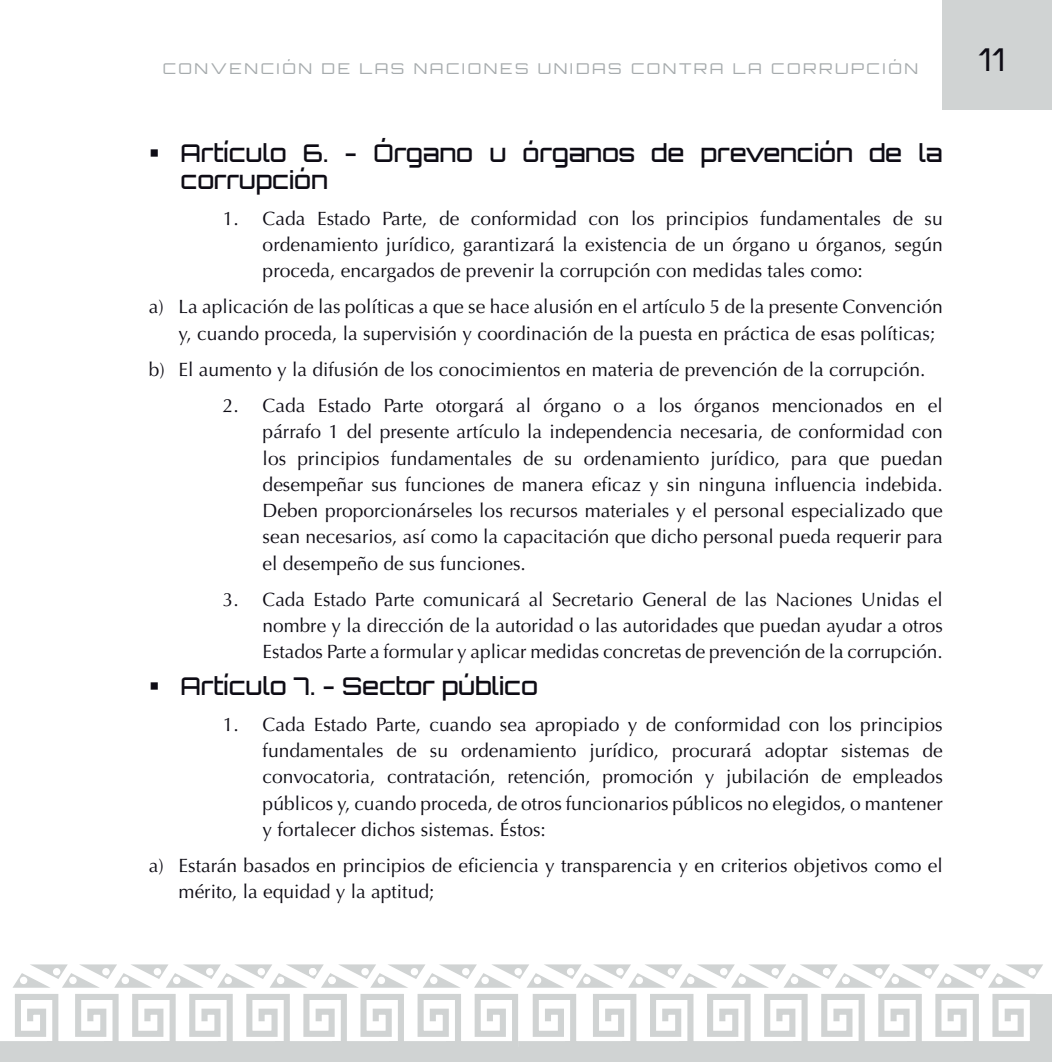
<style>
.page{position:relative;width:1052px;height:1062px;background:#fff}
.page>*{position:absolute;margin:0;border:0;box-sizing:border-box;transform-origin:0 0}
.t1{font:300 31.5px "Orbitron";color:#0e0c15;scale:1.1 1}
.t2{font:500 24.5px/26.2px "Orbitron";color:#0e0c15}
.t3{font:19.25px/26.2px "Optima LT Std";color:#0e0c15;text-align:justify}
.t4{font:300 14.88px "Orbitron";letter-spacing:.15em;color:#a6abad;scale:1.1 1}
</style>
<div class="page">
<div style="left:943px;top:0;width:109px;height:109px;background:#d0d3d3"></div>
<div style="left:0;top:1047px;width:1049px;height:15px;background:#d0d3d3"></div>
<div style="left:1031px;top:994px;width:20px;height:68px;background:#d0d3d3"></div>
<svg style="left:0;top:964px;width:1043px;height:83px"></svg>
<div style="left:842px;top:976px;width:7px;height:8px;background:#fff;border-radius:50%"></div>
<div style="left:823px;top:968px;width:7px;height:7px;background:#fff;border-radius:50%"></div>
<div style="left:328px;top:976px;width:8px;height:8px;background:#fff;border-radius:50%"></div>
<div style="left:309px;top:968px;width:7px;height:7px;background:#fff;border-radius:50%"></div>
<p class="t4" style="left:163px;top:59px;width:688px">CONVENCIÓN DE LAS NACIONES UNIDAS CONTRA LA CORRUPCIÓN</p>
<h1 class="t1" style="left:979px;top:39px;width:26px">11</h1>
<p class="t2" style="left:180px;top:140px;width:764px">Artículo 6. - Órgano u órganos de prevención de la corrupción</p>
<p class="t3" style="left:263px;top:205px;width:681px;text-indent:-40px">1. Cada Estado Parte, de conformidad con los principios fundamentales de su ordenamiento jurídico, garantizará la existencia de un órgano u órganos, según proceda, encargados de prevenir la corrupción con medidas tales como:</p>
<p class="t3" style="left:179px;top:294px;width:765px;text-indent:-30px">a) La aplicación de las políticas a que se hace alusión en el artículo 5 de la presente Convención y, cuando proceda, la supervisión y coordinación de la puesta en práctica de esas políticas;</p>
<p class="t3" style="left:149px;top:356px;width:778px">b) El aumento y la difusión de los conocimientos en materia de prevención de la corrupción.</p>
<p class="t3" style="left:263px;top:393px;width:682px;text-indent:-40px">2. Cada Estado Parte otorgará al órgano o a los órganos mencionados en el párrafo 1 del presente artículo la independencia necesaria, de conformidad con los principios fundamentales de su ordenamiento jurídico, para que puedan desempeñar sus funciones de manera eficaz y sin ninguna influencia indebida.<br>Deben proporcionárseles los recursos materiales y el personal especializado que sean necesarios, así como la capacitación que dicho personal pueda requerir para el desempeño de sus funciones.</p>
<p class="t3" style="left:263px;top:586px;width:682px;text-indent:-40px">3. Cada Estado Parte comunicará al Secretario General de las Naciones Unidas el nombre y la dirección de la autoridad o las autoridades que puedan ayudar a otros Estados Parte a formular y aplicar medidas concretas de prevención de la corrupción.</p>
<p class="t2" style="left:180px;top:672px;width:359px">Artículo 7. - Sector público</p>
<p class="t3" style="left:263px;top:711px;width:681px;text-indent:-40px">1. Cada Estado Parte, cuando sea apropiado y de conformidad con los principios fundamentales de su ordenamiento jurídico, procurará adoptar sistemas de convocatoria, contratación, retención, promoción y jubilación de empleados públicos y, cuando proceda, de otros funcionarios públicos no elegidos, o mantener y fortalecer dichos sistemas. Éstos:</p>
<p class="t3" style="left:179px;top:852px;width:765px;text-indent:-30px">a) Estarán basados en principios de eficiencia y transparencia y en criterios objetivos como el mérito, la equidad y la aptitud;</p>
</div>
